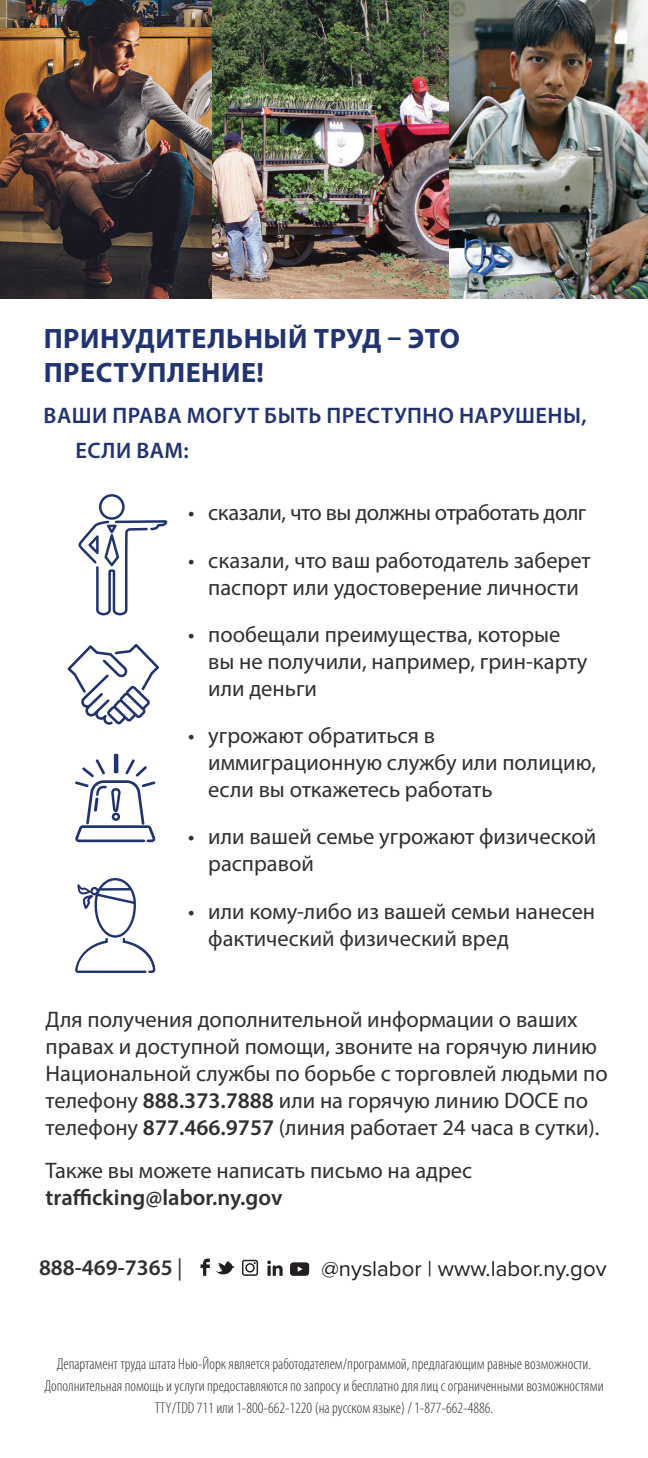
<style>
.page{position:relative;width:648px;height:1458px;background:#fff}
.page>*{position:absolute;margin:0;border:0;box-sizing:border-box;transform-origin:0 0}
.t1{font:700 28.12px/33.8px "Myriad Pro";letter-spacing:.02em;color:#22346f}
.t2{font:22.5px/27px "Myriad Pro";color:#312f30}
.t3{font:600 22.5px "Myriad Pro";letter-spacing:.02em;color:#22346f}
.t4{font:22.5px "Myriad Pro";letter-spacing:-.02em;color:#312f30}
.t5{font:600 22.5px "Myriad Pro";color:#312f30}
.t6{font:600 22.28px "Myriad Pro";color:#312f30}
.t7{font:22.05px "Proxima Nova";color:#231f20}
.t8{font:300 condensed 15.75px/22.3px "Myriad Pro";color:#312f30;text-align:center}
.s1{font-weight:600}
.s2{font-weight:400}
</style>
<div class="page">
<svg style="left:67px;top:644px;width:92px;height:81px"></svg>
<svg style="left:78px;top:494px;width:89px;height:121px"></svg>
<svg style="left:75px;top:754px;width:80px;height:88px"></svg>
<svg style="left:75px;top:878px;width:81px;height:95px"></svg>
<img style="left:0;top:0;width:648px;height:298px">
<svg style="left:200px;top:1259px;width:10px;height:17px"></svg>
<svg style="left:216px;top:1261px;width:19px;height:14px"></svg>
<svg style="left:242px;top:1260px;width:16px;height:16px"></svg>
<svg style="left:290px;top:1262px;width:19px;height:14px"></svg>
<svg style="left:267px;top:1261px;width:16px;height:15px"></svg>
<p class="t1" style="left:44px;top:321px;width:418px">ПРИНУДИТЕЛЬНЫЙ ТРУД – ЭТО<br>ПРЕСТУПЛЕНИЕ!</p>
<p class="t3" style="left:44px;top:402px;width:545px">ВАШИ ПРАВА МОГУТ БЫТЬ ПРЕСТУПНО НАРУШЕНЫ,</p>
<p class="t3" style="left:75px;top:437px;width:115px">ЕСЛИ ВАМ:</p>
<p class="t4" style="left:188px;top:499px;width:400px">• сказали, что вы должны отработать долг</p>
<p class="t2" style="left:188px;top:546px;width:404px;text-align:center">• сказали, что ваш работодатель заберет паспорт или удостоверение личности</p>
<p class="t2" style="left:208px;top:620px;width:381px;text-indent:-20px">• пообещали преимущества, которые вы не получили, например, грин-карту или деньги</p>
<p class="t2" style="left:208px;top:722px;width:389px;text-indent:-20px">• угрожают обратиться в иммиграционную службу или полицию, если вы откажетесь работать</p>
<p class="t2" style="left:208px;top:823px;width:390px;text-indent:-20px">• или вашей семье угрожают физической расправой</p>
<p class="t2" style="left:208px;top:897px;width:388px;text-indent:-20px">• или кому-либо из вашей семьи нанесен фактический физический вред</p>
<p class="t2" style="left:46px;top:1006px;width:564px">Для получения дополнительной информации о ваших правах и доступной помощи, звоните на горячую линию Национальной службы по борьбе с торговлей людьми по телефону <span class="s1">888.373.7888</span> или на горячую линию DOCE по телефону <span class="s1">877.466.9757</span> (линия работает 24 часа в сутки).</p>
<p class="t2" style="left:46px;top:1157px;width:428px">Также вы можете написать письмо на адрес</p>
<p class="t5" style="left:46px;top:1183px;width:238px">trafficking@labor.ny.gov</p>
<p class="t6" style="left:39px;top:1253px;width:145px">888-469-7365 <span class="s2">|</span></p>
<p class="t7" style="left:322px;top:1256px;width:286px">@nyslabor | www.labor.ny.gov</p>
<p class="t8" style="left:44px;top:1352px;width:561px">Департамент труда штата Нью-Йорк является работодателем/программой, предлагающим равные возможности.<br>Дополнительная помощь и услуги предоставляются по запросу и бесплатно для лиц с ограниченными возможностями<br>TTY/TDD 711 или 1-800-662-1220 (на русском языке) / 1-877-662-4886.</p>
</div>
